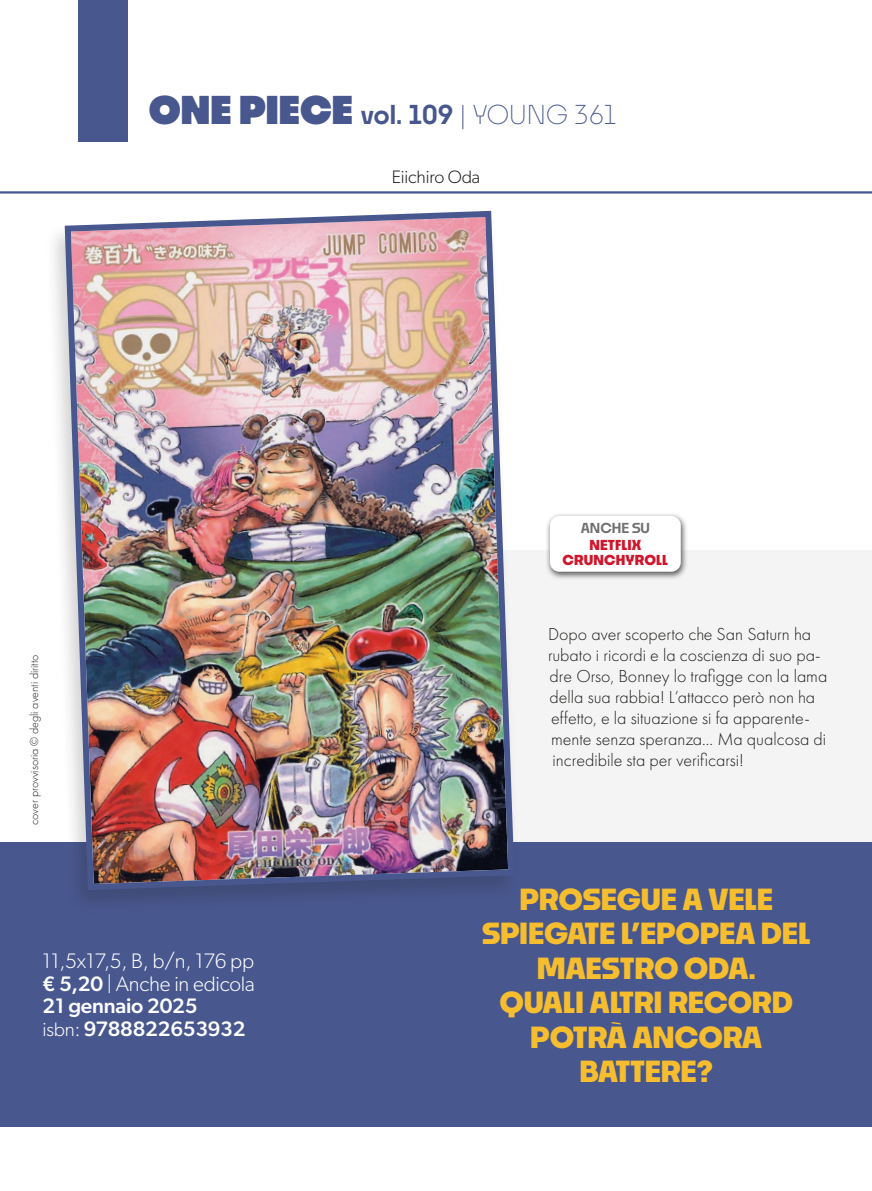
<style>
.page{position:relative;width:872px;height:1191px;background:#fff}
.page>*{position:absolute;margin:0;border:0;box-sizing:border-box;transform-origin:0 0}
.t1{font:700 28.5px/34.5px "Noka";letter-spacing:-.01em;color:#f6be2e;text-align:center}
.t2{font:300 25.5px "Noka";letter-spacing:-.005em;color:#48578e}
.t3{font:300 21px/22.5px "Gibson";letter-spacing:-.01em;color:#fff}
.t4{font:500 21px/22.5px "Gibson";letter-spacing:-.01em;color:#fff}
.t5{font:300 18px/21px "Futura PT";color:#1d1d1b}
.t6{font:300 18px "Gibson";letter-spacing:-.01em;color:#1d1d1b}
.t7{font:700 13.5px "Noka";letter-spacing:.01em;color:#ce162c}
.t8{font:600 13.5px "Noka";color:#70706f}
.t9{font:300 12px "Futura PT";color:#1d1d1b}
.s1{font-weight:900;font-size:37.5px}
.s2{font-weight:600}
.s3{font-weight:500}
.s4{font-weight:300;font-size:19.5px}
</style>
<div class="page">
<div style="left:78px;top:0;width:50px;height:141px;background:#48578e"></div>
<div style="left:0;top:842px;width:872px;height:285px;background:#48578e"></div>
<hr style="left:0;top:191px;width:872px;height:2px;background:#48578e">
<div style="left:438px;top:550px;width:434px;height:292px;background:#f4f4f4"></div>
<div style="left:45px;top:208px;width:476px;height:706px;background:#1d1d1b;opacity:.2"></div>
<img style="left:62px;top:208px;width:455px;height:685px">
<div style="left:545px;top:512px;width:143px;height:68px;background:#1d1d1b;opacity:.75"></div>
<div style="left:550px;top:516px;width:131px;height:56px;background:#fff;border-radius:9px"></div>
<p class="t2" style="left:149px;top:99px;width:471px"><span class="s1">ONE PIECE</span> <span class="s2">vol. 109</span> | YOUNG 361</p>
<p class="t9" style="left:27px;top:825px;width:172px;rotate:-90deg">cover provvisoria © degli aventi diritto</p>
<p class="t3" style="left:43px;top:949px;width:214px">11,5x17,5, B, b/n, 176 pp <span class="s3">€ 5,20</span> | Anche in edicola</p>
<p class="t4" style="left:43px;top:994px;width:204px">21 gennaio 2025<br><span class="s4">isbn:</span> 9788822653932</p>
<p class="t6" style="left:392px;top:165px;width:90px">Eiichiro Oda</p>
<p class="t8" style="left:580px;top:519px;width:71px">ANCHE SU</p>
<p class="t7" style="left:589px;top:536px;width:54px">NETFLIX</p>
<p class="t7" style="left:562px;top:551px;width:107px">CRUNCHYROLL</p>
<p class="t5" style="left:548px;top:624px;width:281px">Dopo aver scoperto che San Saturn ha rubato i ricordi e la coscienza di suo pa&shy;dre Orso, Bonney lo trafigge con la lama della sua rabbia! L’attacco però non ha effetto, e la situazione si fa apparente&shy;mente senza speranza... Ma qualcosa di incredibile sta per verificarsi!</p>
<p class="t1" style="left:482px;top:881px;width:330px">PROSEGUE A VELE<br>SPIEGATE L’EPOPEA DEL<br>MAESTRO ODA.<br>QUALI ALTRI RECORD<br>POTRÀ ANCORA<br>BATTERE?</p>
</div>
